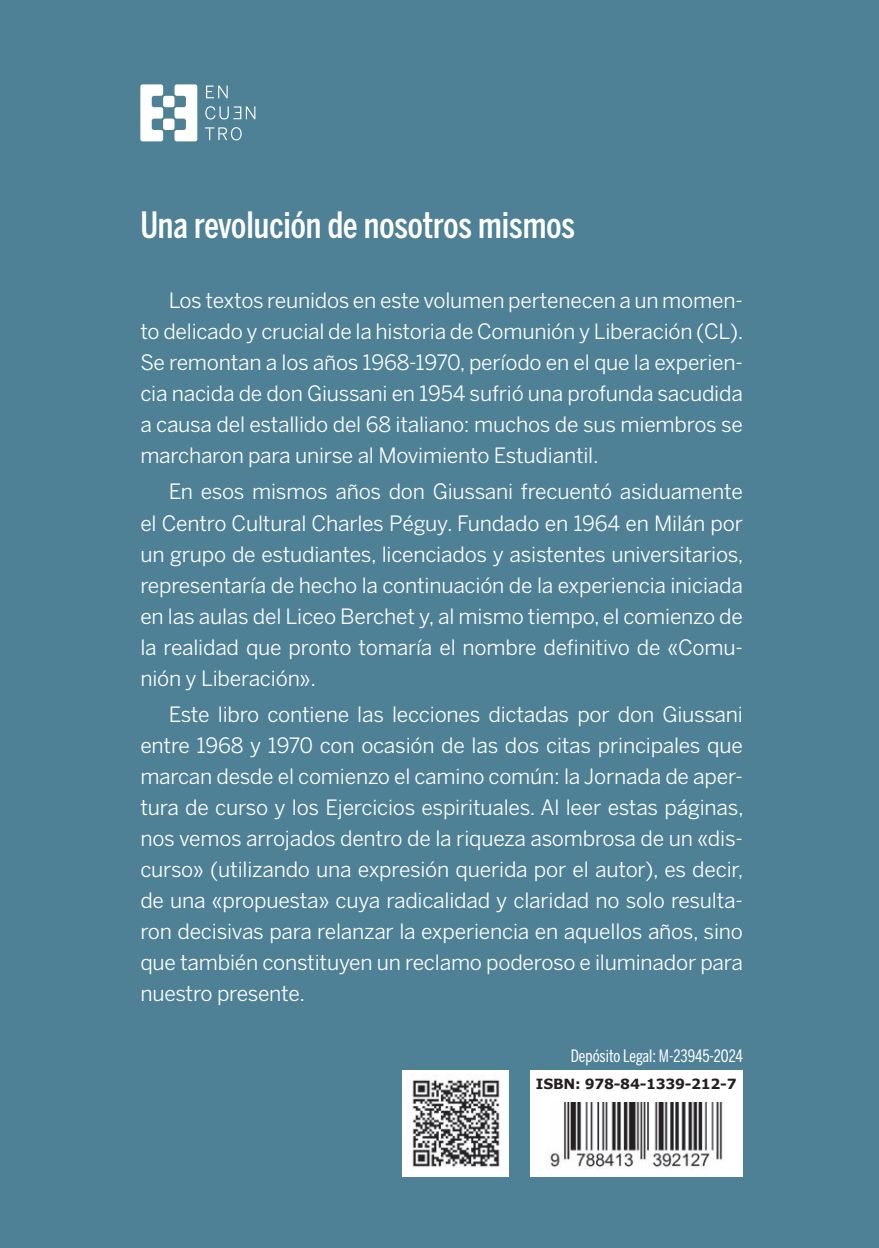
<style>
.page{position:relative;width:879px;height:1248px;background:#fff}
.page>*{position:absolute;margin:0;border:0;box-sizing:border-box;transform-origin:0 0}
.t1{font:500 36px "Benton Sans Comp";color:#fff}
.t2{font:21px/31px "Benton Sans";letter-spacing:-.01em;color:#fff;text-align:justify}
.t3{font:17px "Benton Sans Comp";letter-spacing:-.005em;color:#fff}
.t4{font:700 14px "Verdana";letter-spacing:-.02em;color:#231f20}
</style>
<div class="page">
<div style="left:0;top:0;width:879px;height:1247px;background:#4e8196"></div>
<div style="left:163px;top:119px;width:11px;height:11px;background:#fff;border-radius:2px"></div>
<svg style="left:140px;top:84px;width:23px;height:57px"></svg>
<div style="left:163px;top:96px;width:11px;height:11px;background:#fff;border-radius:2px"></div>
<svg style="left:174px;top:84px;width:23px;height:57px"></svg>
<svg style="left:206px;top:86px;width:22px;height:12px"></svg>
<svg style="left:205px;top:127px;width:37px;height:13px"></svg>
<svg style="left:205px;top:106px;width:50px;height:13px"></svg>
<div style="left:530px;top:1069px;width:213px;height:107px;background:#fff"></div>
<img style="left:547px;top:1102px;width:176px;height:67px">
<div style="left:403px;top:1069px;width:106px;height:107px;background:#fff"></div>
<img style="left:407px;top:1074px;width:93px;height:93px">
<p class="t1" style="left:140px;top:204px;width:436px">Una revolución de nosotros mismos</p>
<p class="t2" style="left:140px;top:284px;width:604px;text-indent:28px">Los textos reunidos en este volumen pertenecen a un momen&shy;to delicado y crucial de la historia de Comunión y Liberación (CL).<br>Se remontan a los años 1968-1970, período en el que la experien&shy;cia nacida de don Giussani en 1954 sufrió una profunda sacudida a causa del estallido del 68 italiano: muchos de sus miembros se marcharon para unirse al Movimiento Estudiantil.</p>
<p class="t2" style="left:140px;top:476px;width:605px;text-indent:28px">En esos mismos años don Giussani frecuentó asiduamente el Centro Cultural Charles Péguy. Fundado en 1964 en Milán por un grupo de estudiantes, licenciados y asistentes universitarios, representaría de hecho la continuación de la experiencia iniciada en las aulas del Liceo Berchet y, al mismo tiempo, el comienzo de la realidad que pronto tomaría el nombre definitivo de «Comu&shy;nión y Liberación».</p>
<p class="t2" style="left:140px;top:698px;width:605px;text-indent:28px">Este libro contiene las lecciones dictadas por don Giussani entre 1968 y 1970 con ocasión de las dos citas principales que marcan desde el comienzo el camino común: la Jornada de aper&shy;tura de curso y los Ejercicios espirituales. Al leer estas páginas, nos vemos arrojados dentro de la riqueza asombrosa de un «dis&shy;curso» (utilizando una expresión querida por el autor), es decir, de una «propuesta» cuya radicalidad y claridad no solo resulta&shy;ron decisivas para relanzar la experiencia en aquellos años, sino que también constituyen un reclamo poderoso e iluminador para nuestro presente.</p>
<p class="t3" style="left:571px;top:1045px;width:174px">Depósito Legal: M-23945-2024</p>
<p class="t4" style="left:536px;top:1075px;width:202px">ISBN: 978-84-1339-212-7</p>
</div>
